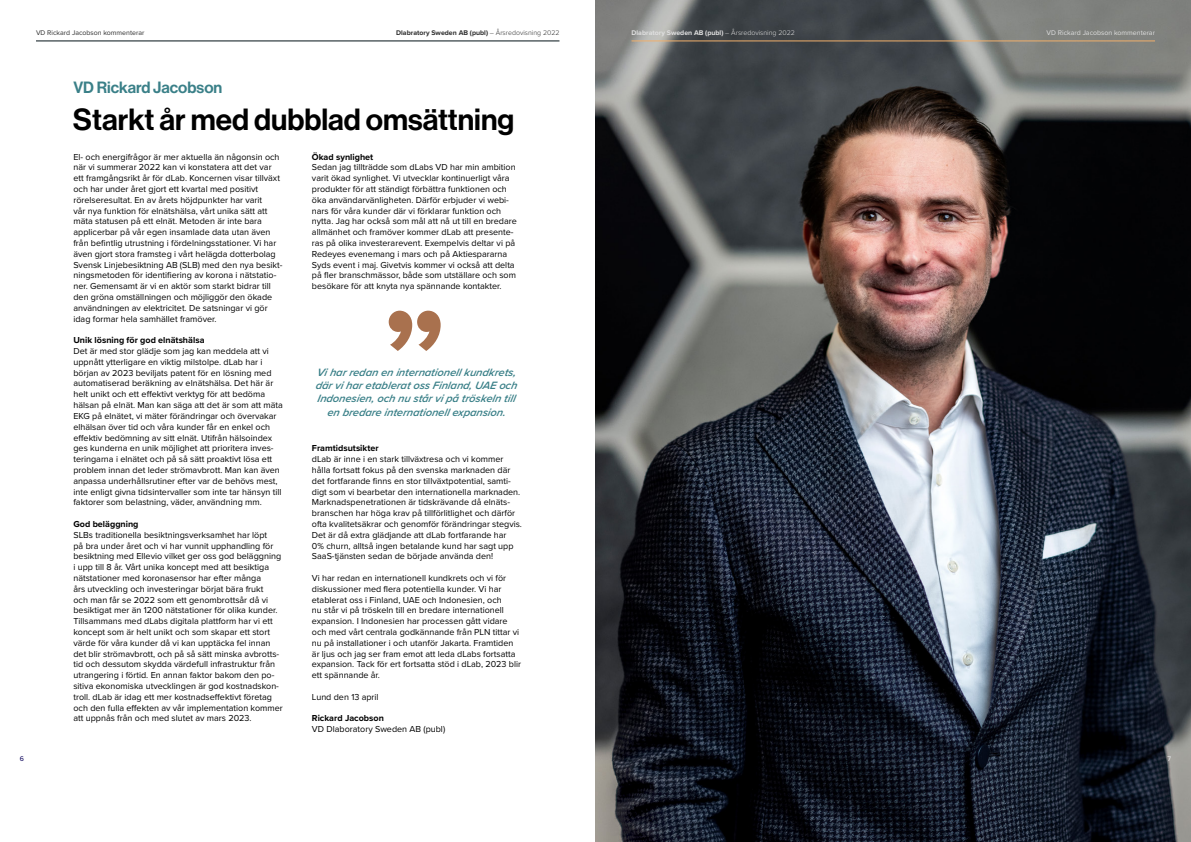
<style>
.page{position:relative;width:1191px;height:842px;background:#fff}
.page>*{position:absolute;margin:0;border:0;box-sizing:border-box;transform-origin:0 0}
.t1{font:700 140px "Proxima Nova";color:#a9714e}
.t2{font:30px "N Haas Grotesk DS Pro 65 Md";color:#000}
.t3{font:16px "N Haas Grotesk DS Pro 65 Md";color:#3a8088}
.t4{font:italic 600 11px/13.2px "Proxima Nova";color:#3a8088;text-align:center}
.t5{font:9px/10.8px "Proxima Nova";color:#000}
.t6{font:700 9px "Proxima Nova";color:#000}
.t7{font:700 7px "Proxima Nova";color:#2e2e2e}
.t8{font:700 7px "Proxima Nova";color:#e0e0e0}
.t9{font:7px "Proxima Nova";color:#2e2e2e}
.t10{font:7px "Proxima Nova";color:#e0e0e0}
.t11{font:500 7px "Proxima Nova";color:#1a1164}
.t12{font:500 7px "Proxima Nova";color:#e0e0e0}
.s1{font-weight:300}
</style>
<div class="page">
<img style="left:595px;top:0;width:596px;height:842px">
<hr style="left:36px;top:41px;width:523px;height:1px;background:#041318">
<hr style="left:631px;top:41px;width:524px;height:1px;background:#f0af6b">
<p class="t9" style="left:36px;top:28px;width:110px">VD Rickard Jacobson kommenterar</p>
<p class="t7" style="left:396px;top:28px;width:165px">Dlabratory Sweden AB (publ) <span class="s1">– Årsredovisning 2022</span></p>
<p class="t11" style="left:20px;top:753px;width:6px">6</p>
<h3 class="t3" style="left:73px;top:78px;width:150px">VD Rickard Jacobson</h3>
<h2 class="t2" style="left:73px;top:102px;width:443px">Starkt år med dubblad omsättning</h2>
<p class="t5" style="left:73px;top:151px;width:211px">El- och energifrågor är mer aktuella än någonsin och när vi summerar 2022 kan vi konstatera att det var ett framgångsrikt år för dLab. Koncernen visar tillväxt och har under året gjort ett kvartal med positivt rörelseresultat. En av årets höjdpunkter har varit<br>vår nya funktion för elnätshälsa, vårt unika sätt att mäta statusen på ett elnät. Metoden är inte bara applicerbar på vår egen insamlade data utan även från befintlig utrustning i fördelningsstationer. Vi har även gjort stora framsteg i vårt helägda dotterbolag Svensk Linjebesiktning AB (SLB) med den nya besikt&shy;ningsmetoden för identifiering av korona i nätstatio&shy;ner. Gemensamt är vi en aktör som starkt bidrar till den gröna omställningen och möjliggör den ökade användningen av elektricitet. De satsningar vi gör idag formar hela samhället framöver.</p>
<p class="t6" style="left:73px;top:334px;width:133px">Unik lösning för god elnätshälsa</p>
<p class="t5" style="left:73px;top:345px;width:211px">Det är med stor glädje som jag kan meddela att vi uppnått ytterligare en viktig milstolpe. dLab har i början av 2023 beviljats patent för en lösning med automatiserad beräkning av elnätshälsa. Det här är helt unikt och ett effektivt verktyg för att bedöma hälsan på elnät. Man kan säga att det är som att mäta EKG på elnätet, vi mäter förändringar och övervakar elhälsan över tid och våra kunder får en enkel och effektiv bedömning av sitt elnät. Utifrån hälsoindex ges kunderna en unik möjlighet att prioritera inves&shy;teringarna i elnätet och på så sätt proaktivt lösa ett problem innan det leder strömavbrott. Man kan även anpassa underhållsrutiner efter var de behövs mest, inte enligt givna tidsintervaller som inte tar hänsyn till faktorer som belastning, väder, användning mm.</p>
<p class="t6" style="left:73px;top:517px;width:67px">God beläggning</p>
<p class="t5" style="left:73px;top:529px;width:211px">SLBs traditionella besiktningsverksamhet har löpt<br>på bra under året och vi har vunnit upphandling för besiktning med Ellevio vilket ger oss god beläggning i upp till 8 år. Vårt unika koncept med att besiktiga nätstationer med koronasensor har efter många<br>års utveckling och investeringar börjat bära frukt<br>och man får se 2022 som ett genombrottsår då vi besiktigat mer än 1200 nätstationer för olika kunder.<br>Tillsammans med dLabs digitala plattform har vi ett koncept som är helt unikt och som skapar ett stort värde för våra kunder då vi kan upptäcka fel innan det blir strömavbrott, och på så sätt minska avbrotts&shy;tid och dessutom skydda värdefull infrastruktur från utrangering i förtid. En annan faktor bakom den po&shy;sitiva ekonomiska utvecklingen är god kostnadskon&shy;troll. dLab är idag ett mer kostnadseffektivt företag och den fulla effekten av vår implementation kommer att uppnås från och med slutet av mars 2023.</p>
<p class="t6" style="left:312px;top:150px;width:63px">Ökad synlighet</p>
<p class="t5" style="left:312px;top:162px;width:206px">Sedan jag tillträdde som dLabs VD har min ambition varit ökad synlighet. Vi utvecklar kontinuerligt våra produkter för att ständigt förbättra funktionen och öka användarvänligheten. Därför erbjuder vi webi&shy;nars för våra kunder där vi förklarar funktion och nytta. Jag har också som mål att nå ut till en bredare allmänhet och framöver kommer dLab att presente&shy;ras på olika investerarevent. Exempelvis deltar vi på Redeyes evenemang i mars och på Aktiespararna Syds event i maj. Givetvis kommer vi också att delta på fler branschmässor, både som utställare och som besökare för att knyta nya spännande kontakter.</p>
<h1 class="t1" style="left:382px;top:254px;width:66px">”</h1>
<p class="t4" style="left:317px;top:365px;width:203px">Viharredan en internationellkundkrets,</p>
<p class="t4" style="left:317px;top:392px;width:202px">Indonesien,och nu stårvip å tröskeln till en bredare internationellexp ansion.</p>
<p class="t4" style="left:315px;top:379px;width:206px">därviharetableratoss Finland,UAE och</p>
<p class="t6" style="left:312px;top:442px;width:68px">Framtidsutsikter</p>
<p class="t5" style="left:312px;top:453px;width:212px">dLab är inne i en stark tillväxtresa och vi kommer hålla fortsatt fokus på den svenska marknaden där det fortfarande finns en stor tillväxtpotential, samti&shy;digt som vi bearbetar den internationella marknaden.<br>Marknadspenetrationen är tidskrävande då elnäts&shy;branschen har höga krav på tillförlitlighet och därför ofta kvalitetsäkrar och genomför förändringar stegvis.<br>Det är då extra glädjande att dLab fortfarande har<br>0% churn, alltså ingen betalande kund har sagt upp SaaS-tjänsten sedan de började använda den!</p>
<p class="t5" style="left:312px;top:572px;width:211px">Vi har redan en internationell kundkrets och vi för diskussioner med flera potentiella kunder. Vi har etablerat oss i Finland, UAE och Indonesien, och<br>nu står vi på tröskeln till en bredare internationell expansion. I Indonesien har processen gått vidare och med vårt centrala godkännande från PLN tittar vi nu på installationer i och utanför Jakarta. Framtiden är ljus och jag ser fram emot att leda dLabs fortsatta expansion. Tack för ert fortsatta stöd i dLab, 2023 blir ett spännande år.</p>
<p class="t5" style="left:312px;top:691px;width:68px">Lund den 13 april</p>
<p class="t6" style="left:312px;top:712px;width:73px">Rickard Jacobson</p>
<p class="t5" style="left:312px;top:723px;width:135px">VD Dlaboratory Sweden AB (publ)</p>
<p class="t8" style="left:631px;top:28px;width:165px">Dlabratory Sweden AB (publ) <span class="s1">– Årsredovisning 2022</span></p>
<p class="t10" style="left:1046px;top:28px;width:110px">VD Rickard Jacobson kommenterar</p>
<p class="t12" style="left:1167px;top:753px;width:5px">7</p>
</div>
